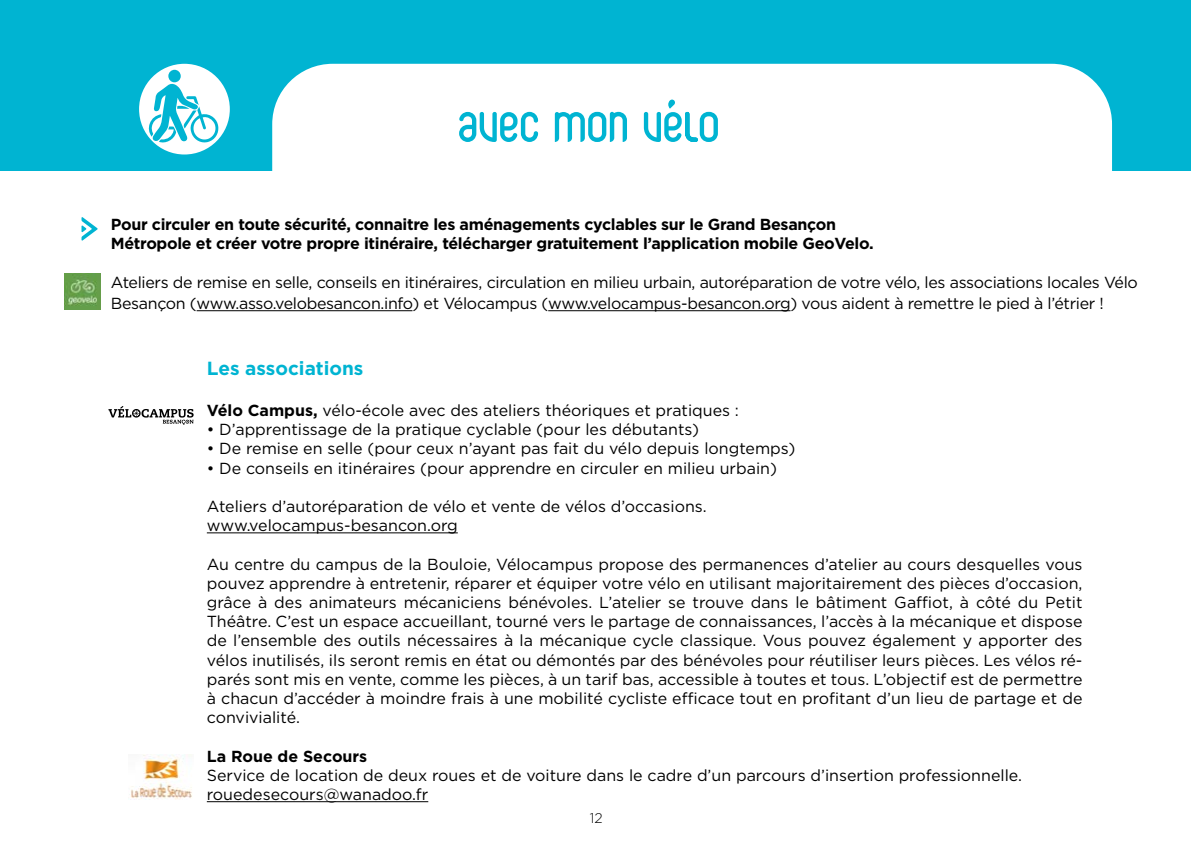
<style>
.page{position:relative;width:1191px;height:842px;background:#fff}
.page>*{position:absolute;margin:0;border:0;box-sizing:border-box;transform-origin:0 0}
.t1{font:55.7px "Corpus Care";color:#00b4d2}
.t2{font:700 19px "Gotham";color:#00b4d2}
.t3{font:16px/19.2px "Gotham";color:#000}
.t4{font:16px/21.6px "Gotham";letter-spacing:-.02em;color:#000}
.t5{font:700 16px/19.2px "Gotham";letter-spacing:-.02em;color:#000}
.t6{font:700 16px "Gotham";color:#000}
.t7{font:300 14px "Gotham";color:#000}
.s1{font-weight:700}
</style>
<div class="page">
<hr style="left:197px;top:310px;width:215px;height:1px;background:#000">
<hr style="left:548px;top:310px;width:242px;height:1px;background:#000">
<div style="left:0;top:0;width:1191px;height:170px;background:#00b4d2"></div>
<div style="left:139px;top:64px;width:91px;height:90px;background:#fff;border-radius:50%"></div>
<div style="left:272px;top:64px;width:840px;height:107px;background:#fff"></div>
<svg style="left:668px;top:100px;width:7px;height:9px"></svg>
<svg style="left:81px;top:217px;width:17px;height:24px"></svg>
<div style="left:168px;top:70px;width:13px;height:12px;background:#00b4d2;border-radius:50%"></div>
<svg style="left:148px;top:83px;width:71px;height:61px"></svg>
<hr style="left:207px;top:532px;width:251px;height:1px;background:#000">
<hr style="left:207px;top:801px;width:221px;height:1px;background:#000">
<svg style="left:108px;top:406px;width:86px;height:19px"></svg>
<img style="left:130px;top:754px;width:62px;height:45px">
<img style="left:64px;top:273px;width:36px;height:36px">
<h1 class="t1" style="left:459px;top:106px;width:264px">avec mon velo</h1>
<p class="t5" style="left:111px;top:215px;width:764px">Pour circuler en toute sécurité, connaitre les aménagements cyclables sur le Grand Besançon<br>Métropole et créer votre propre itinéraire, télécharger gratuitement l’application mobile GeoVelo.</p>
<p class="t4" style="left:111px;top:271px;width:1028px">Ateliers de remise en selle, conseils en itinéraires, circulation en milieu urbain, autoréparation de votre vélo, les associations locales Vélo<br>Besançon (www.asso.velobesancon.info) et Vélocampus (www.velocampus-besancon.org) vous aident à remettre le pied à l’étrier !</p>
<p class="t2" style="left:207px;top:356px;width:158px">Les associations</p>
<p class="t3" style="left:207px;top:400px;width:533px"><span class="s1">Vélo Campus,</span> vélo-école avec des ateliers théoriques et pratiques :</p>
<p class="t3" style="left:207px;top:420px;width:494px">• D’apprentissage de la pratique cyclable (pour les débutants)</p>
<p class="t3" style="left:207px;top:439px;width:590px">• De remise en selle (pour ceux n’ayant pas fait du vélo depuis longtemps)</p>
<p class="t3" style="left:207px;top:458px;width:571px">• De conseils en itinéraires (pour apprendre en circuler en milieu urbain)</p>
<p class="t3" style="left:207px;top:496px;width:501px">Ateliers d’autoréparation de vélo et vente de vélos d’occasions. www.velocampus-besancon.org</p>
<p class="t3" style="left:207px;top:554px;width:877px;text-align:justify">Au centre du campus de la Bouloie, Vélocampus propose des permanences d’atelier au cours desquelles vous pouvez apprendre à entretenir, réparer et équiper votre vélo en utilisant majoritairement des pièces d’occasion, grâce à des animateurs mécaniciens bénévoles. L’atelier se trouve dans le bâtiment Gaffiot, à côté du Petit Théâtre. C’est un espace accueillant, tourné vers le partage de connaissances, l’accès à la mécanique et dispose de l’ensemble des outils nécessaires à la mécanique cycle classique. Vous pouvez également y apporter des vélos inutilisés, ils seront remis en état ou démontés par des bénévoles pour réutiliser leurs pièces. Les vélos ré&shy;parés sont mis en vente, comme les pièces, à un tarif bas, accessible à toutes et tous. L’objectif est de permettre à chacun d’accéder à moindre frais à une mobilité cycliste efficace tout en profitant d’un lieu de partage et de convivialité.</p>
<p class="t6" style="left:207px;top:745px;width:162px">La Roue de Secours</p>
<p class="t3" style="left:207px;top:765px;width:816px">Service de location de deux roues et de voiture dans le cadre d’un parcours d’insertion professionnelle. rouedesecours@wanadoo.fr</p>
<p class="t7" style="left:590px;top:809px;width:14px">12</p>
</div>
